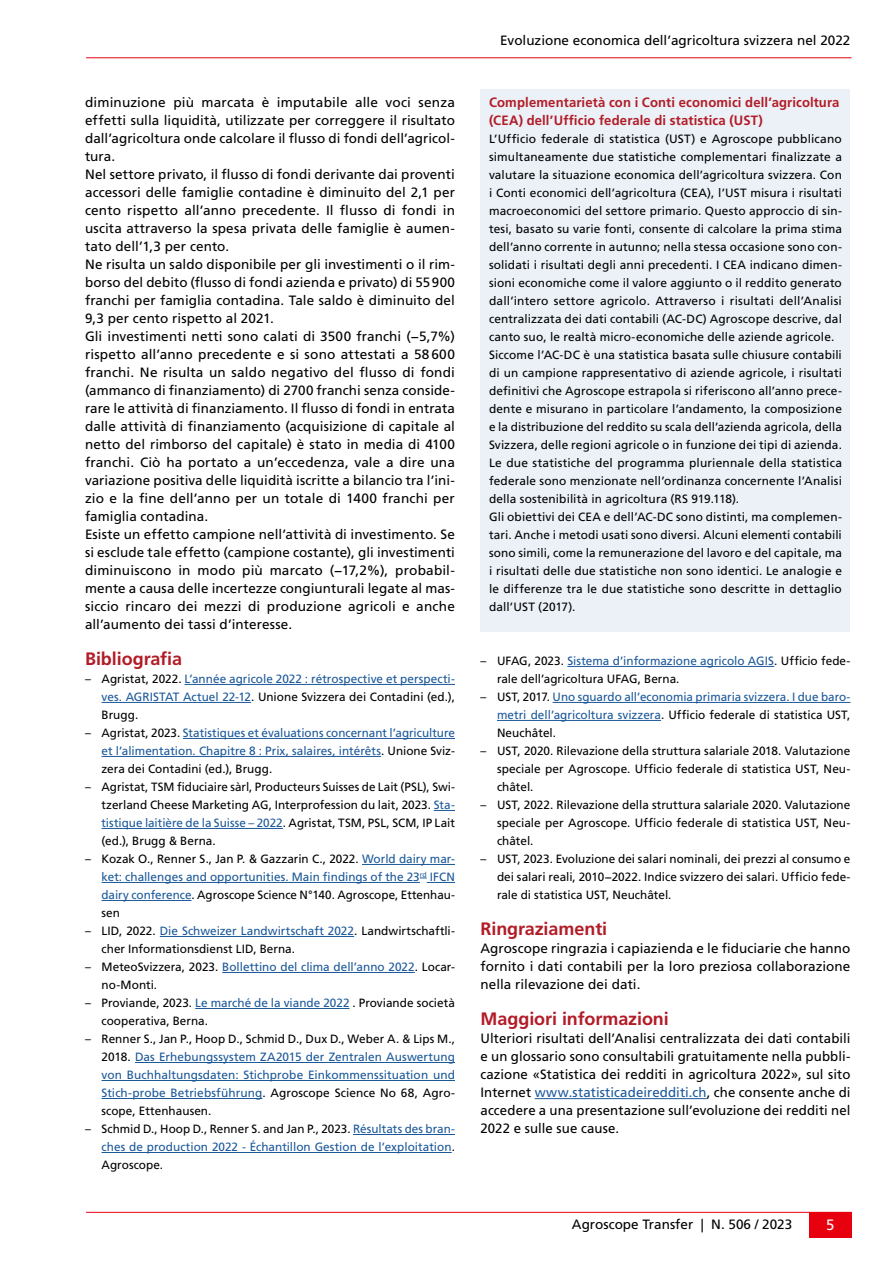
<style>
.page{position:relative;width:893px;height:1263px;background:#fff}
.page>*{position:absolute;margin:0;border:0;box-sizing:border-box;transform-origin:0 0}
._06_Grundtext{font:700 18px "Frutiger LT Std";letter-spacing:-.005em;color:#b21c27}
._05_Titel_rot{font:700 18px "Frutiger LT Std";letter-spacing:-.005em;color:#b21c27}
.t1{font:15px "Frutiger LT Std";color:#fff}
._06_Grundtext-2{font:13.5px/18px "Frutiger LT Std";letter-spacing:.005em;color:#000;text-align:justify}
._08_Untertitel_rot{font:700 13.5px/18px "Frutiger LT Std";letter-spacing:.01em;color:#b21c27}
._06_Grundtext-3{font:12px/18px "Frutiger LT Std";letter-spacing:.005em;color:#000;text-align:justify}
._06_Grundtext-4{font:12px/18px "Frutiger LT Std";color:#1b5899;text-align:justify}
.s1{color:#000}
.s2{color:#1b5899}
</style>
<div class="page">
<div style="left:809px;top:1212px;width:42px;height:25px;background:#e7000e"></div>
<hr style="left:86px;top:57px;width:765px;height:1px;background:#e7000e">
<hr style="left:86px;top:1212px;width:765px;height:1px;background:#e7000e">
<hr style="left:185px;top:684px;width:270px;height:1px;background:#1b5899">
<hr style="left:102px;top:702px;width:149px;height:1px;background:#1b5899">
<hr style="left:183px;top:738px;width:272px;height:1px;background:#1b5899">
<hr style="left:102px;top:756px;width:279px;height:1px;background:#1b5899">
<svg style="left:434px;top:810px;width:21px;height:1px"></svg>
<hr style="left:102px;top:828px;width:181px;height:1px;background:#1b5899">
<hr style="left:362px;top:864px;width:93px;height:1px;background:#1b5899">
<hr style="left:102px;top:882px;width:318px;height:1px;background:#1b5899">
<svg style="left:420px;top:878px;width:35px;height:5px"></svg>
<hr style="left:102px;top:900px;width:89px;height:1px;background:#1b5899">
<hr style="left:160px;top:936px;width:194px;height:1px;background:#1b5899">
<hr style="left:222px;top:972px;width:193px;height:1px;background:#1b5899">
<hr style="left:195px;top:1008px;width:154px;height:1px;background:#1b5899">
<hr style="left:135px;top:1062px;width:320px;height:1px;background:#1b5899">
<hr style="left:102px;top:1080px;width:353px;height:1px;background:#1b5899">
<hr style="left:102px;top:1098px;width:160px;height:1px;background:#1b5899">
<hr style="left:353px;top:1134px;width:102px;height:1px;background:#1b5899">
<hr style="left:102px;top:1152px;width:350px;height:1px;background:#1b5899">
<hr style="left:567px;top:666px;width:207px;height:1px;background:#1b5899">
<hr style="left:553px;top:702px;width:297px;height:1px;background:#1b5899">
<hr style="left:497px;top:720px;width:164px;height:1px;background:#1b5899">
<hr style="left:535px;top:1098px;width:172px;height:1px;background:#1b5899">
<div style="left:480px;top:89px;width:370px;height:542px;background:#ebf1f7"></div>
<p class="_06_Grundtext-2" style="left:85px;top:94px;width:371px">diminuzione più marcata è imputabile alle voci senza effetti sulla liquidità, utilizzate per correggere il risultato dall’agricoltura onde calcolare il flusso di fondi dell’agricol&shy;tura.</p>
<p class="_06_Grundtext-2" style="left:85px;top:166px;width:371px">Nel settore privato, il flusso di fondi derivante dai proventi accessori delle famiglie contadine è diminuito del 2,1 per cento rispetto all’anno precedente. Il flusso di fondi in uscita attraverso la spesa privata delle famiglie è aumen&shy;tato dell’1,3 per cento.</p>
<p class="_06_Grundtext-2" style="left:85px;top:256px;width:371px">Ne risulta un saldo disponibile per gli investimenti o il rim&shy;borso del debito (flusso di fondi azienda e privato) di 55900 franchi per famiglia contadina. Tale saldo è diminuito del 9,3 per cento rispetto al 2021.</p>
<p class="_06_Grundtext-2" style="left:85px;top:328px;width:372px">Gli investimenti netti sono calati di 3500 franchi (−5,7%) rispetto all’anno precedente e si sono attestati a 58600 franchi. Ne risulta un saldo negativo del flusso di fondi (ammanco di finanziamento) di 2700 franchi senza conside&shy;rare le attività di finanziamento. Il flusso di fondi in entrata dalle attività di finanziamento (acquisizione di capitale al netto del rimborso del capitale) è stato in media di 4100 franchi. Ciò ha portato a un’eccedenza, vale a dire una variazione positiva delle liquidità iscritte a bilancio tra l’ini&shy;zio e la fine dell’anno per un totale di 1400 franchi per famiglia contadina.</p>
<p class="_06_Grundtext-2" style="left:85px;top:526px;width:371px">Esiste un effetto campione nell’attività di investimento. Se si esclude tale effetto (campione costante), gli investimenti diminuiscono in modo più marcato (−17,2%), probabil&shy;mente a causa delle incertezze congiunturali legate al mas&shy;siccio rincaro dei mezzi di produzione agricoli e anche all’aumento dei tassi d’interesse.</p>
<p class="_06_Grundtext" style="left:85px;top:648px;width:99px">Bibliografia</p>
<p class="_06_Grundtext-4" style="left:102px;top:670px;width:355px;text-indent:-16px"><span class="s1">– Agristat, 2022.</span> L’année agricole 2022 : rétrospective et perspecti&shy;ves. AGRISTAT Actuel 22-12<span class="s1">. Unione Svizzera dei Contadini (ed.), Brugg.</span></p>
<p class="_06_Grundtext-4" style="left:102px;top:724px;width:355px;text-indent:-16px"><span class="s1">– Agristat, 2023.</span> Statistiques et évaluations concernant l’agriculture et l’alimentation. Chapitre 8 : Prix, salaires, intérêts<span class="s1">. Unione Sviz&shy;zera dei Contadini (ed.), Brugg.</span></p>
<p class="_06_Grundtext-3" style="left:102px;top:778px;width:355px;text-indent:-16px">– Agristat, TSM fiduciaire sàrl, Producteurs Suisses de Lait (PSL), Swi&shy;tzerland Cheese Marketing AG, Interprofession du lait, 2023. <span class="s2">Sta&shy;tistique laitière de la Suisse – 2022</span>. Agristat, TSM, PSL, SCM, IP Lait (ed.), Brugg &amp; Berna.</p>
<p class="_06_Grundtext-3" style="left:102px;top:850px;width:355px;text-indent:-16px">– Kozak O., Renner S., Jan P. &amp; Gazzarin C., 2022. <span class="s2">World dairy mar&shy;ket: challenges and opportunities. Main findings of the 23</span><sup>rd</sup> <span class="s2">IFCN dairy conference</span>. Agroscope Science N°140. Agroscope, Ettenhau&shy;sen</p>
<p class="_06_Grundtext-3" style="left:102px;top:922px;width:355px;text-indent:-16px">– LID, 2022. <span class="s2">Die Schweizer Landwirtschaft 2022</span>. Landwirtschaftli&shy;cher Informationsdienst LID, Berna.</p>
<p class="_06_Grundtext-3" style="left:102px;top:958px;width:355px;text-indent:-16px">– MeteoSvizzera, 2023. <span class="s2">Bollettino del clima dell’anno 2022</span>. Locar&shy;no-Monti.</p>
<p class="_06_Grundtext-3" style="left:102px;top:994px;width:355px;text-indent:-16px">– Proviande, 2023. <span class="s2">Le marché de la viande 2022</span> . Proviande società cooperativa, Berna.</p>
<p class="_06_Grundtext-4" style="left:102px;top:1030px;width:355px;text-indent:-16px"><span class="s1">– Renner S., Jan P., Hoop D., Schmid D., Dux D., Weber A. &amp; Lips M., 2018.</span> Das Erhebungssystem ZA2015 der Zentralen Auswertung von Buchhaltungsdaten: Stichprobe Einkommenssituation und Stich-probe Betriebsführung<span class="s1">. Agroscope Science No 68, Agro&shy;scope, Ettenhausen.</span></p>
<p class="_06_Grundtext-4" style="left:102px;top:1120px;width:355px;text-indent:-16px"><span class="s1">– Schmid D., Hoop D., Renner S. and Jan P., 2023.</span> Résultats des bran&shy;ches de production 2022 - Échantillon Gestion de l’exploitation<span class="s1">.<br>Agroscope.</span></p>
<p class="_06_Grundtext-2" style="left:500px;top:32px;width:352px">Evoluzione economica dell’agricoltura svizzera nel 2022</p>
<p class="_08_Untertitel_rot" style="left:489px;top:94px;width:352px">Complementarietà con i Conti economici dell’agricoltura (CEA) dell’Ufficio federale di statistica (UST)</p>
<p class="_06_Grundtext-3" style="left:489px;top:130px;width:354px">L’Ufficio federale di statistica (UST) e Agroscope pubblicano simultaneamente due statistiche complementari finalizzate a valutare la situazione economica dell’agricoltura svizzera. Con i Conti economici dell’agricoltura (CEA), l’UST misura i risultati macroeconomici del settore primario. Questo approccio di sin&shy;tesi, basato su varie fonti, consente di calcolare la prima stima dell’anno corrente in autunno; nella stessa occasione sono con&shy;solidati i risultati degli anni precedenti. I CEA indicano dimen&shy;sioni economiche come il valore aggiunto o il reddito generato dall’intero settore agricolo. Attraverso i risultati dell’Analisi centralizzata dei dati contabili (AC-DC) Agroscope descrive, dal canto suo, le realtà micro-economiche delle aziende agricole.</p>
<p class="_06_Grundtext-3" style="left:489px;top:346px;width:354px">Siccome l’AC-DC è una statistica basata sulle chiusure contabili di un campione rappresentativo di aziende agricole, i risultati definitivi che Agroscope estrapola si riferiscono all’anno prece&shy;dente e misurano in particolare l’andamento, la composizione e la distribuzione del reddito su scala dell’azienda agricola, della Svizzera, delle regioni agricole o in funzione dei tipi di azienda.<br>Le due statistiche del programma pluriennale della statistica federale sono menzionate nell’ordinanza concernente l’Analisi della sostenibilità in agricoltura (RS 919.118).</p>
<p class="_06_Grundtext-3" style="left:489px;top:508px;width:354px">Gli obiettivi dei CEA e dell’AC-DC sono distinti, ma complemen&shy;tari. Anche i metodi usati sono diversi. Alcuni elementi contabili sono simili, come la remunerazione del lavoro e del capitale, ma i risultati delle due statistiche non sono identici. Le analogie e le differenze tra le due statistiche sono descritte in dettaglio dall’UST (2017).</p>
<p class="_06_Grundtext-3" style="left:497px;top:652px;width:355px;text-indent:-16px">– UFAG, 2023. <span class="s2">Sistema d’informazione agricolo AGIS</span>. Ufficio fede&shy;rale dell’agricoltura UFAG, Berna.</p>
<p class="_06_Grundtext-4" style="left:497px;top:688px;width:355px;text-indent:-16px"><span class="s1">– UST, 2017.</span> Uno sguardo all’economia primaria svizzera. I due baro&shy;metri dell’agricoltura svizzera<span class="s1">. Ufficio federale di statistica UST, Neuchâtel.</span></p>
<p class="_06_Grundtext-3" style="left:497px;top:742px;width:355px;text-indent:-16px">– UST, 2020. Rilevazione della struttura salariale 2018. Valutazione speciale per Agroscope. Ufficio federale di statistica UST, Neu&shy;châtel.</p>
<p class="_06_Grundtext-3" style="left:497px;top:796px;width:355px;text-indent:-16px">– UST, 2022. Rilevazione della struttura salariale 2020. Valutazione speciale per Agroscope. Ufficio federale di statistica UST, Neu&shy;châtel.</p>
<p class="_06_Grundtext-3" style="left:497px;top:850px;width:355px;text-indent:-16px">– UST, 2023. Evoluzione dei salari nominali, dei prezzi al consumo e dei salari reali, 2010−2022. Indice svizzero dei salari. Ufficio fede&shy;rale di statistica UST, Neuchâtel.</p>
<p class="_06_Grundtext" style="left:480px;top:918px;width:128px">Ringraziamenti</p>
<p class="_06_Grundtext-2" style="left:480px;top:940px;width:371px">Agroscope ringrazia i capiazienda e le fiduciarie che hanno fornito i dati contabili per la loro preziosa collaborazione nella rilevazione dei dati.</p>
<p class="_05_Titel_rot" style="left:480px;top:1008px;width:190px">Maggiori informazioni</p>
<p class="_06_Grundtext-2" style="left:480px;top:1030px;width:371px">Ulteriori risultati dell’Analisi centralizzata dei dati contabili e un glossario sono consultabili gratuitamente nella pubbli&shy;cazione «Statistica dei redditi in agricoltura 2022», sul sito Internet <span class="s2">www.statisticadeiredditi.ch</span>, che consente anche di accedere a una presentazione sull’evoluzione dei redditi nel 2022 e sulle sue cause.</p>
<p class="_06_Grundtext-2" style="left:572px;top:1215px;width:222px">Agroscope Transfer | N. 506 / 2023</p>
<p class="t1" style="left:826px;top:1216px;width:10px">5</p>
</div>
